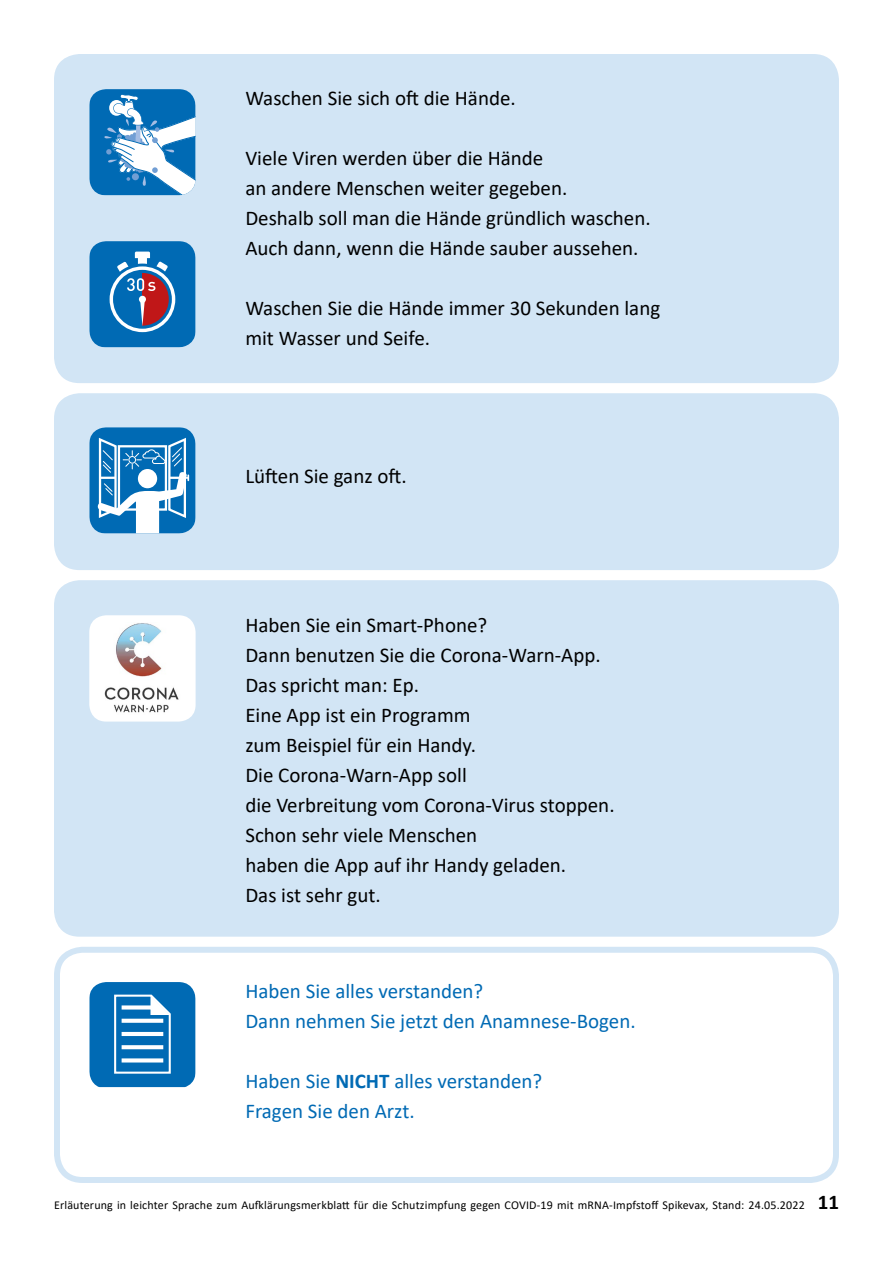
<style>
.page{position:relative;width:893px;height:1263px;background:#fff}
.page>*{position:absolute;margin:0;border:0;box-sizing:border-box;transform-origin:0 0}
.Fließtext{font:21px "Calibri";color:#000}
.Fließtext-2{font:21px "Calibri";color:#006ab4}
.t1{font:12px "Calibri";letter-spacing:.015em;color:#000}
.s1{font-weight:700}
.s2{font-weight:700;font-size:21px}
</style>
<div class="page">
<div style="left:54px;top:54px;width:785px;height:329px;background:#d2e5f5;border-radius:26px"></div>
<svg style="left:89px;top:89px;width:107px;height:106px;background:#5299cc"></svg>
<svg style="left:89px;top:241px;width:107px;height:106px;background:#3175af"></svg>
<div style="left:54px;top:393px;width:785px;height:177px;background:#d2e5f5;border-radius:26px"></div>
<svg style="left:89px;top:427px;width:107px;height:106px;background:#4c96ca"></svg>
<div style="left:138px;top:469px;width:19px;height:19px;background:#fff;border-radius:50%"></div>
<div style="left:54px;top:580px;width:785px;height:357px;background:#d2e5f5;border-radius:26px"></div>
<div style="left:89px;top:615px;width:107px;height:106px;background:#fff;border-radius:17px"></div>
<img style="left:104px;top:623px;width:75px;height:90px">
<div style="left:54px;top:947px;width:785px;height:236px;border:6px solid #006ec7;border-radius:26px"></div>
<svg style="left:89px;top:982px;width:107px;height:105px;background:#1979bb"></svg>
<svg style="left:122px;top:1058px;width:41px;height:4px"></svg>
<svg style="left:122px;top:1005px;width:36px;height:4px"></svg>
<svg style="left:122px;top:1019px;width:41px;height:4px"></svg>
<hr style="left:122px;top:1032px;width:41px;height:4px;background:#fff">
<svg style="left:122px;top:1045px;width:41px;height:4px"></svg>
<p class="Fließtext" style="left:245px;top:83px;width:272px">Waschen Sie sich oft die Hände.</p>
<p class="Fließtext" style="left:245px;top:143px;width:300px">Viele Viren werden über die Hände</p>
<p class="Fließtext" style="left:245px;top:173px;width:323px">an andere Menschen weiter gegeben.</p>
<p class="Fließtext" style="left:245px;top:203px;width:407px">Deshalb soll man die Hände gründlich waschen.</p>
<p class="Fließtext" style="left:245px;top:233px;width:395px">Auch dann, wenn die Hände sauber aussehen.</p>
<p class="Fließtext" style="left:245px;top:293px;width:416px">Waschen Sie die Hände immer 30 Sekunden lang</p>
<p class="Fließtext" style="left:245px;top:323px;width:186px">mit Wasser und Seife.</p>
<p class="Fließtext" style="left:245px;top:462px;width:163px">Lüften Sie ganz oft.</p>
<p class="Fließtext" style="left:245px;top:610px;width:243px">Haben Sie ein Smart-Phone?</p>
<p class="Fließtext" style="left:245px;top:640px;width:357px">Dann benutzen Sie die Corona-Warn-App.</p>
<p class="Fließtext" style="left:245px;top:670px;width:175px">Das spricht man: Ep.</p>
<p class="Fließtext" style="left:245px;top:700px;width:227px">Eine App ist ein Programm</p>
<p class="Fließtext" style="left:245px;top:730px;width:232px">zum Beispiel für ein Handy.</p>
<p class="Fließtext" style="left:245px;top:761px;width:223px">Die Corona-Warn-App soll</p>
<p class="Fließtext" style="left:245px;top:791px;width:371px">die Verbreitung vom Corona-Virus stoppen.</p>
<p class="Fließtext" style="left:245px;top:821px;width:233px">Schon sehr viele Menschen</p>
<p class="Fließtext" style="left:245px;top:851px;width:322px">haben die App auf ihr Handy geladen.</p>
<p class="Fließtext" style="left:245px;top:881px;width:137px">Das ist sehr gut.</p>
<p class="Fließtext-2" style="left:245px;top:977px;width:239px">Haben Sie alles verstanden?</p>
<p class="Fließtext-2" style="left:245px;top:1007px;width:392px">Dann nehmen Sie jetzt den Anamnese-Bogen.</p>
<p class="Fließtext-2" style="left:245px;top:1067px;width:298px">Haben Sie <span class="s1">NICHT</span> alles verstanden?</p>
<p class="Fließtext-2" style="left:245px;top:1097px;width:171px">Fragen Sie den Arzt.</p>
<p class="t1" style="left:54px;top:1197px;width:786px">Erläuterung in leichter Sprache zum Aufklärungsmerkblatt für die Schutzimpfung gegen COVID-19 mit mRNA-Impfstoff Spikevax, Stand: 24.05.2022 <span class="s2">11</span></p>
</div>
